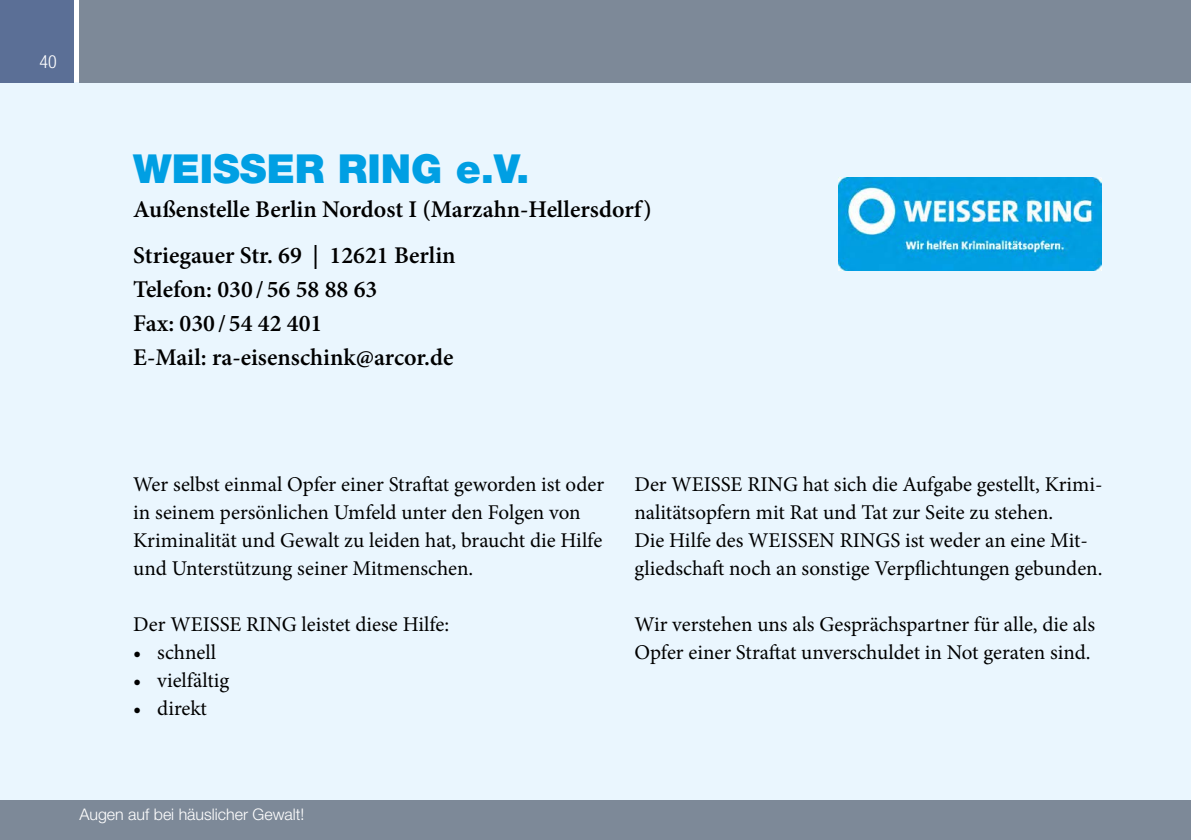
<style>
.page{position:relative;width:1191px;height:840px;background:#fff}
.page>*{position:absolute;margin:0;border:0;box-sizing:border-box;transform-origin:0 0}
.t1{font:900 40px "Helvetica Neue LT Std";color:#009fe3}
.t2{font:600 24px/34px "Minion Pro";color:#000}
.t3{font:21px/28px "Minion Pro";color:#000}
.t4{font:300 condensed 18px "Helvetica Neue LT Std";color:#fff}
.t5{font:300 16px "Helvetica Neue LT Std";color:#fff}
</style>
<div class="page">
<div style="left:0;top:82px;width:1191px;height:735px;background:#eaf6fe"></div>
<div style="left:0;top:799px;width:1191px;height:40px;background:#7d8998"></div>
<div style="left:79px;top:0;width:1112px;height:82px;background:#7d8998"></div>
<img style="left:838px;top:177px;width:263px;height:93px">
<div style="left:0;top:0;width:74px;height:82px;background:#5b6f96"></div>
<p class="t4" style="left:39px;top:51px;width:19px">40</p>
<h1 class="t1" style="left:133px;top:145px;width:397px">WEISSER RING e.V.</h1>
<p class="t2" style="left:133px;top:186px;width:520px;line-height:46px">Außenstelle Berlin Nordost I (Marzahn-Hellersdorf)<br>Striegauer Str. 69 | 12621 Berlin</p>
<p class="t2" style="left:133px;top:272px;width:322px">Telefon: 030 / 56 58 88 63<br>Fax: 030 / 54 42 401<br>E-Mail: ra-eisenschink@arcor.de</p>
<p class="t3" style="left:133px;top:470px;width:472px">Wer selbst einmal Opfer einer Straftat geworden ist oder in seinem persönlichen Umfeld unter den Folgen von Kriminalität und Gewalt zu leiden hat, braucht die Hilfe und Unterstützung seiner Mitmenschen.</p>
<p class="t3" style="left:133px;top:610px;width:317px">Der WEISSE RING leistet diese Hilfe:</p>
<p class="t3" style="left:133px;top:638px;width:84px">• schnell</p>
<p class="t3" style="left:133px;top:666px;width:98px">• vielfältig</p>
<p class="t3" style="left:133px;top:694px;width:75px">• direkt</p>
<p class="t3" style="left:634px;top:470px;width:469px">Der WEISSE RING hat sich die Aufgabe gestellt, Krimi&shy;nalitätsopfern mit Rat und Tat zur Seite zu stehen.<br>Die Hilfe des WEISSEN RINGS ist weder an eine Mit&shy;gliedschaft noch an sonstige Verpflichtungen gebunden.</p>
<p class="t3" style="left:634px;top:610px;width:462px">Wir verstehen uns als Gesprächspartner für alle, die als<br>Opfer einer Straftat unverschuldet in Not geraten sind.</p>
<p class="t5" style="left:79px;top:803px;width:226px">Augen auf bei häuslicher Gewalt!</p>
</div>
